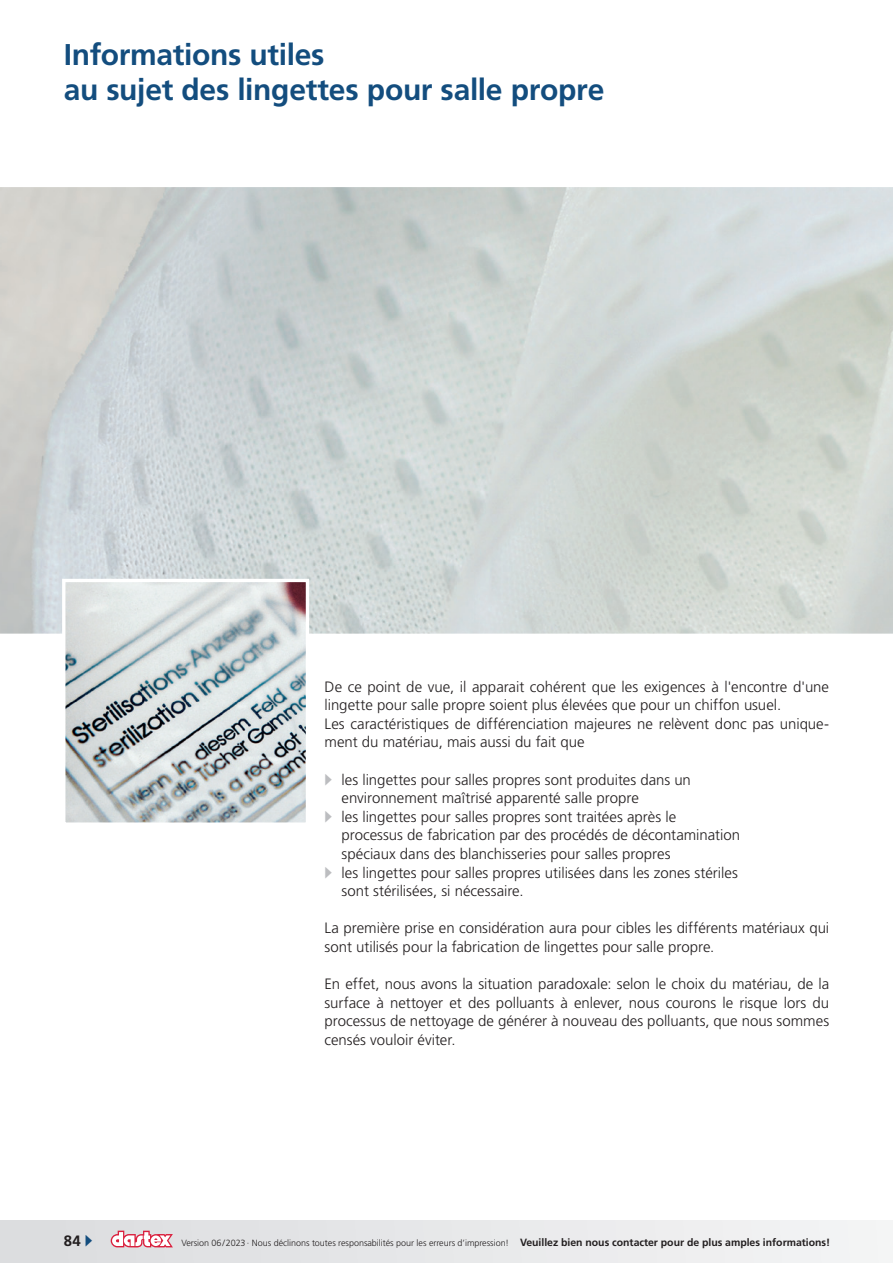
<style>
.page{position:relative;width:893px;height:1263px;background:#fff}
.page>*{position:absolute;margin:0;border:0;box-sizing:border-box;transform-origin:0 0}
.t1{font:700 30px/34.5px "Frutiger LT Std";letter-spacing:-.01em;color:#134d7e}
.t2{font:300 15px/18.6px "Frutiger LT Std";color:#231f20}
.t3{font:700 15px "Frutiger LT Std";color:#231f20}
.t4{font:300 9px "Frutiger LT Std";letter-spacing:-.005em;color:#231f20}
.s1{color:#bcbdc0}
.s2{color:#134d7e}
.s3{font-weight:700;font-size:10.5px}
</style>
<div class="page">
<div style="left:0;top:1220px;width:893px;height:43px;background:#e8e9ea"></div>
<svg style="left:111px;top:1230px;width:62px;height:17px"></svg>
<img style="left:0;top:187px;width:893px;height:447px">
<img style="left:66px;top:583px;width:239px;height:239px">
<div style="left:62px;top:579px;width:247px;height:247px;border:3px solid #fff"></div>
<h1 class="t1" style="left:64px;top:37px;width:542px">Informations utiles<br>au sujet des lingettes pour salle propre</h1>
<p class="t2" style="left:325px;top:677px;width:506px">De ce point de vue, il apparait cohérent que les exigences à l'encontre d'une lingette pour salle propre soient plus élevées que pour un chiffon usuel.<br>Les caractéristiques de différenciation majeures ne relèvent donc pas unique&shy;ment du matériau, mais aussi du fait que</p>
<p class="t2" style="left:325px;top:770px;width:368px"><span class="s1">▶</span> les lingettes pour salles propres sont produites dans un</p>
<p class="t2" style="left:342px;top:789px;width:299px">environnement maîtrisé apparenté salle propre</p>
<p class="t2" style="left:325px;top:808px;width:353px"><span class="s1">▶</span> les lingettes pour salles propres sont traitées après le</p>
<p class="t2" style="left:342px;top:826px;width:400px">processus de fabrication par des procédés de décontamination</p>
<p class="t2" style="left:342px;top:845px;width:330px">spéciaux dans des blanchisseries pour salles propres</p>
<p class="t2" style="left:325px;top:863px;width:415px"><span class="s1">▶</span> les lingettes pour salles propres utilisées dans les zones stériles</p>
<p class="t2" style="left:342px;top:882px;width:183px">sont stérilisées, si nécessaire.</p>
<p class="t2" style="left:325px;top:919px;width:506px">La première prise en considération aura pour cibles les différents matériaux qui sont utilisés pour la fabrication de lingettes pour salle propre.</p>
<p class="t2" style="left:325px;top:975px;width:506px;text-align:justify">En effet, nous avons la situation paradoxale: selon le choix du matériau, de la surface à nettoyer et des polluants à enlever, nous courons le risque lors du processus de nettoyage de générer à nouveau des polluants, que nous sommes censés vouloir éviter.</p>
<p class="t3" style="left:64px;top:1232px;width:31px">84 <span class="s2">▶</span></p>
<p class="t4" style="left:181px;top:1237px;width:650px">Version 06/2023 · Nous déclinons toutes responsabilités pour les erreurs d’impression! <span class="s3">Veuillez bien nous contacter pour de plus amples informations!</span></p>
</div>
